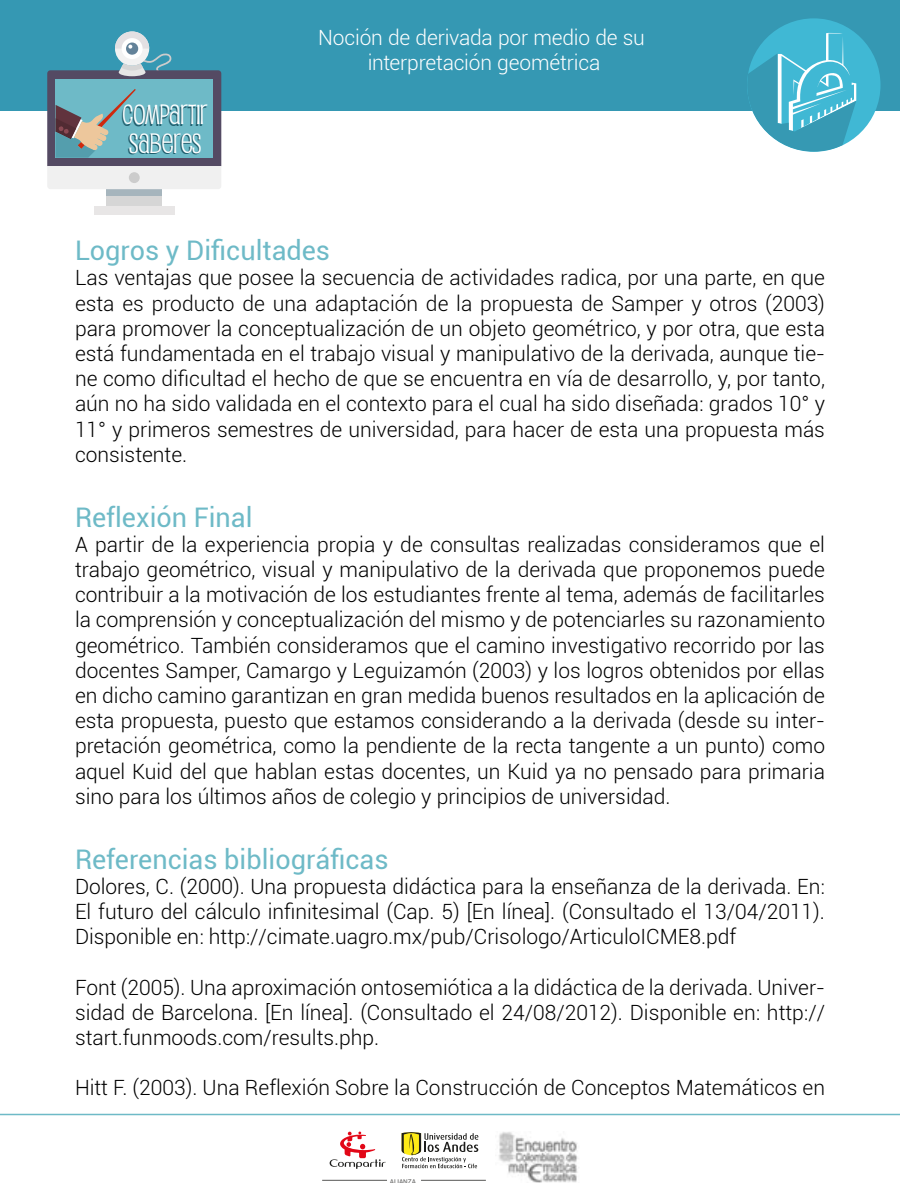
<style>
.page{position:relative;width:900px;height:1200px;background:#fff}
.page>*{position:absolute;margin:0;border:0;box-sizing:border-box;transform-origin:0 0}
.t1{font:27.3px/28.5px "Pupcat Rg";color:#fff}
.t2{font:27px "Roboto";color:#6ebac7}
.t3{font:300 21px/25.2px "Roboto";color:#000;text-align:justify}
.t4{font:300 21px/25.2px "Roboto";letter-spacing:-.01em;color:#fff;text-align:center}
.t5{font:500 7.05px "Helvetica Neue";color:#575756}
</style>
<div class="page">
<div style="left:0;top:0;width:900px;height:111px;background:#3598b3"></div>
<div style="left:107px;top:188px;width:55px;height:20px;background:#d6d6d6"></div>
<div style="left:94px;top:206px;width:81px;height:8px;background:#e8e6e6"></div>
<div style="left:107px;top:189px;width:55px;height:6px;background:#a6b5bd"></div>
<svg style="left:47px;top:31px;width:174px;height:158px"></svg>
<div style="left:747px;top:18px;width:134px;height:134px;background:#40b8d4;border-radius:50%"></div>
<svg style="left:747px;top:33px;width:109px;height:119px"></svg>
<hr style="left:0;top:1114px;width:900px;height:1px;background:#6ebac7">
<img style="left:498px;top:1132px;width:80px;height:51px">
<hr style="left:322px;top:1180px;width:65px;height:1px;background:#575756">
<hr style="left:421px;top:1180px;width:65px;height:1px;background:#575756">
<svg style="left:330px;top:1132px;width:56px;height:37px"></svg>
<svg style="left:402px;top:1132px;width:76px;height:36px"></svg>
<h1 class="t1" style="left:123px;top:99px;width:87px">COMPARTIR<br>SABERES</h1>
<p class="t4" style="left:318px;top:24px;width:328px">Noción de derivada por medio de su interpretación geométrica</p>
<p class="t2" style="left:75px;top:232px;width:257px">Logros y Dificultades</p>
<p class="t3" style="left:75px;top:265px;width:752px">Las ventajas que posee la secuencia de actividades radica, por una parte, en que esta es producto de una adaptación de la propuesta de Samper y otros (2003) para promover la conceptualización de un objeto geométrico, y por otra, que esta está fundamentada en el trabajo visual y manipulativo de la derivada, aunque tie&shy;ne como dificultad el hecho de que se encuentra en vía de desarrollo, y, por tanto, aún no ha sido validada en el contexto para el cual ha sido diseñada: grados 10° y 11° y primeros semestres de universidad, para hacer de esta una propuesta más consistente.</p>
<p class="t2" style="left:75px;top:498px;width:179px">Reflexión Final</p>
<p class="t3" style="left:75px;top:531px;width:752px">A partir de la experiencia propia y de consultas realizadas consideramos que el trabajo geométrico, visual y manipulativo de la derivada que proponemos puede contribuir a la motivación de los estudiantes frente al tema, además de facilitarles la comprensión y conceptualización del mismo y de potenciarles su razonamiento geométrico. También consideramos que el camino investigativo recorrido por las docentes Samper, Camargo y Leguizamón (2003) y los logros obtenidos por ellas en dicho camino garantizan en gran medida buenos resultados en la aplicación de esta propuesta, puesto que estamos considerando a la derivada (desde su inter&shy;pretación geométrica, como la pendiente de la recta tangente a un punto) como aquel Kuid del que hablan estas docentes, un Kuid ya no pensado para primaria sino para los últimos años de colegio y principios de universidad.</p>
<p class="t2" style="left:75px;top:840px;width:315px">Referencias bibliográficas</p>
<p class="t3" style="left:75px;top:873px;width:752px">Dolores, C. (2000). Una propuesta didáctica para la enseñanza de la derivada. En:<br>El futuro del cálculo infinitesimal (Cap. 5) [En línea]. (Consultado el 13/04/2011).<br>Disponible en: http://cimate.uagro.mx/pub/Crisologo/ArticuloICME8.pdf</p>
<p class="t3" style="left:75px;top:974px;width:752px">Font (2005). Una aproximación ontosemiótica a la didáctica de la derivada. Univer&shy;sidad de Barcelona. [En línea]. (Consultado el 24/08/2012). Disponible en: http:// start.funmoods.com/results.php.</p>
<p class="t3" style="left:75px;top:1075px;width:752px">Hitt F. (2003). Una Reflexión Sobre la Construcción de Conceptos Matemáticos en</p>
<p class="t5" style="left:390px;top:1177px;width:28px">ALIANZA</p>
</div>
